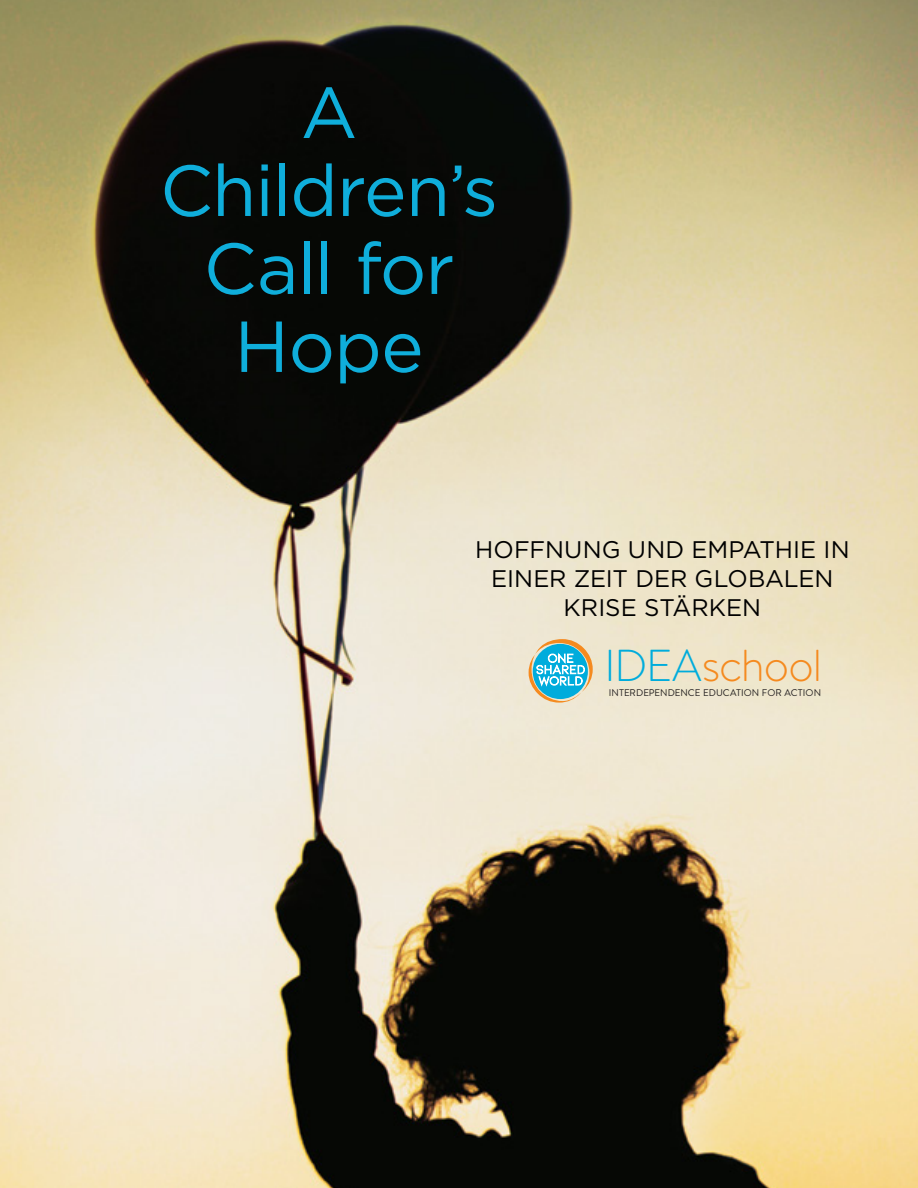
<style>
.page{position:relative;width:918px;height:1188px;background:#fff}
.page>*{position:absolute;margin:0;border:0;box-sizing:border-box;transform-origin:0 0}
.t1{font:72px/78px "Gotham";letter-spacing:-.015em;color:#0faedb;text-align:center}
.t2{font:300 44.7px "Brandon Text";letter-spacing:-.025em;color:#f58a1f}
.t3{font:24px/28.8px "Gotham";color:#000;text-align:center}
.t4{font:9.75px "Brandon Text";letter-spacing:.01em;color:#231f20}
.s1{color:#00acdc}
</style>
<div class="page">
<img style="left:0;top:0;width:918px;height:1188px">
<svg style="left:529px;top:639px;width:64px;height:64px;background:#86c4c6"></svg>
<h1 class="t1" style="left:160px;top:72px;width:340px">A<br>Children’s<br>Call for<br>Hope</h1>
<p class="t3" style="left:475px;top:535px;width:376px">HOFFNUNG UND EMPATHIE IN<br>EINER ZEIT DER GLOBALEN<br>KRISE STÄRKEN</p>
<h2 class="t2" style="left:604px;top:635px;width:220px"><span class="s1">IDEA</span>school</h2>
<p class="t4" style="left:609px;top:686px;width:214px">INTERDEPENDENCE EDUCATION FOR ACTION</p>
</div>
